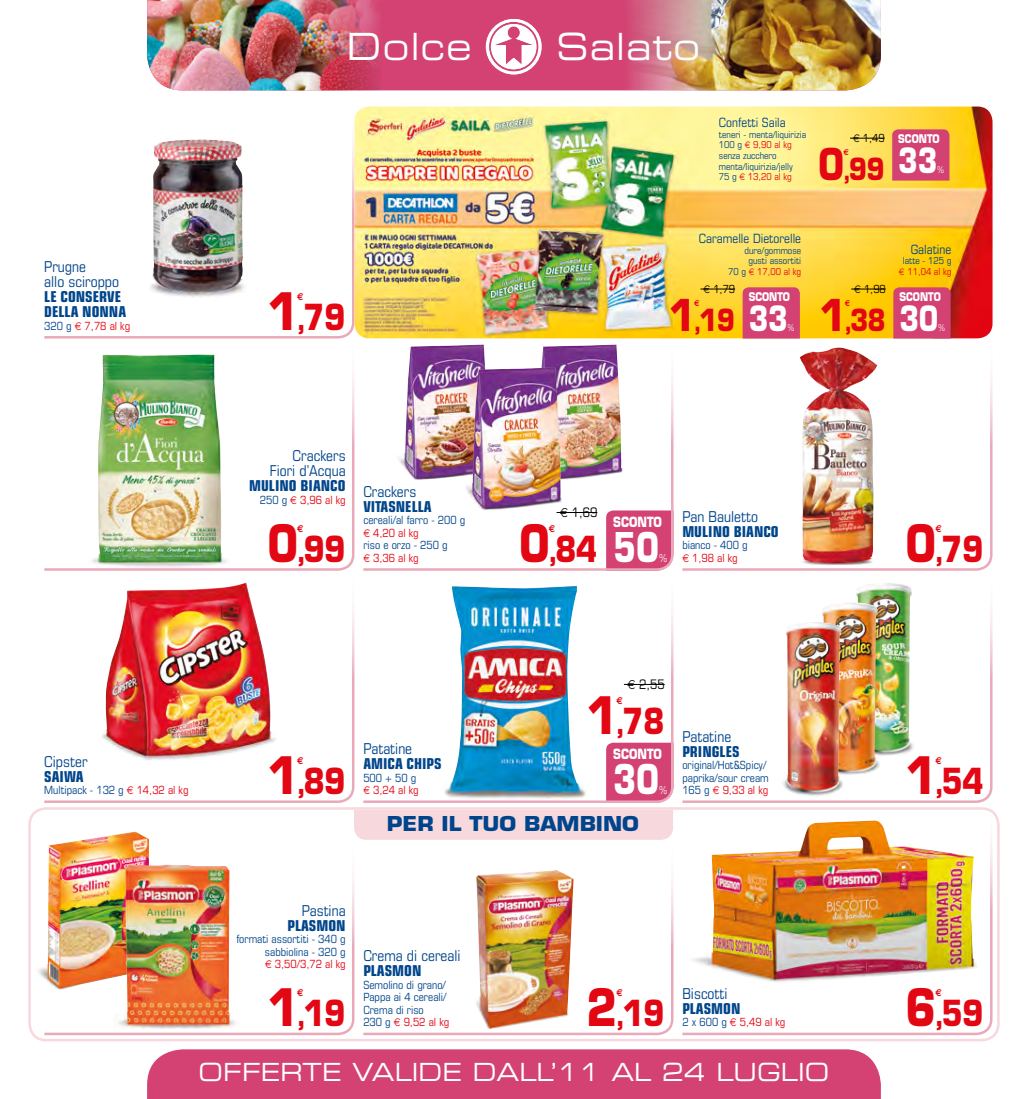
<style>
.page{position:relative;width:1028px;height:1099px;background:#fff}
.page>*{position:absolute;margin:0;border:0;box-sizing:border-box;transform-origin:0 0}
.t1{font:700 50.25px "Eurostile";color:#e30613;scale:.85 1}
.t2{font:700 42.75px "Eurostile";color:#e30613;scale:.85 1}
.t3{font:700 40px "Eurostile";color:#fff;scale:.8 1}
.t4{font:37.5px "Eurostile Extended Two";letter-spacing:.04em;color:#fff;scale:.87 1}
.t5{font:700 35px "Eurostile";letter-spacing:-.025em;color:#e30613;scale:.85 1}
.t6{font:700 34px "Eurostile";color:#fff;scale:.8 1}
.t7{font:700 29.75px "Eurostile";color:#e30613;scale:.85 1}
.t8{font:25px "Eurostile Extended Two";color:#fff;scale:.9 1}
.t9{font:700 20px "Eurostile";color:#00458b;scale:1.1 1}
.t10{font:condensed 15px/15px "Eurostile";color:#00458b}
.t11{font:700 condensed 15px/15px "Eurostile";color:#00458b}
.t12{font:700 13.75px "Eurostile";color:#fff;scale:.8 1}
.t13{font:condensed 13.12px "Eurostile";color:#000}
.t14{font:condensed 12.75px "Eurostile";color:#00458b}
.t15{font:700 11.75px "Eurostile";color:#fff;scale:.8 1}
.t16{font:condensed 11.25px/12.5px "Eurostile";color:#00458b}
.t17{font:condensed 11.25px/12.5px "Eurostile";color:#e30613}
.t18{font:condensed 11.12px "Eurostile";color:#000}
.t19{font:10.62px "Eurostile";color:#fff;scale:.8 1}
.t20{font:700 10px "Euro Sans";color:#e30613;scale:.85 1}
.t21{font:condensed 9.62px/10.6px "Eurostile";color:#00458b;text-align:right}
.t22{font:9px "Eurostile";color:#fff;scale:.8 1}
.t23{font:700 8.5px "Euro Sans";color:#e30613;scale:.85 1}
.s1{color:#00458b}
.s2{font-family:"Euro Sans";font-stretch:normal}
.s3{font-family:"Euro Sans";font-stretch:normal;color:#e30613}
.s4{color:#e30613}
.s5{font-size:25.5px}
.s6{font-size:30px}
</style>
<div class="page">
<div style="left:381px;top:0;width:225px;height:90px;background:#d34273"></div>
<img style="left:147px;top:0;width:234px;height:90px">
<img style="left:606px;top:0;width:275px;height:90px">
<svg style="left:486px;top:19px;width:55px;height:55px"></svg>
<div style="left:147px;top:1049px;width:734px;height:49px;background:#d34273"></div>
<img style="left:150px;top:139px;width:204px;height:197px">
<img style="left:680px;top:338px;width:313px;height:230px">
<img style="left:44px;top:336px;width:311px;height:232px">
<img style="left:366px;top:338px;width:308px;height:230px">
<img style="left:44px;top:568px;width:311px;height:235px">
<img style="left:682px;top:568px;width:311px;height:232px">
<img style="left:682px;top:800px;width:311px;height:236px">
<img style="left:362px;top:839px;width:312px;height:197px">
<img style="left:37px;top:831px;width:108px;height:146px">
<img style="left:42px;top:837px;width:313px;height:199px">
<img style="left:354px;top:106px;width:638px;height:232px">
<div style="left:742px;top:287px;width:58px;height:51px;background:#d34273"></div>
<hr style="left:700px;top:289px;width:35px;height:1px;background:#000">
<hr style="left:851px;top:289px;width:34px;height:1px;background:#000">
<div style="left:893px;top:287px;width:57px;height:51px;background:#d34273"></div>
<div style="left:892px;top:129px;width:57px;height:52px;background:#d34273"></div>
<hr style="left:850px;top:138px;width:34px;height:1px;background:#000">
<img style="left:363px;top:568px;width:311px;height:235px">
<div style="left:354px;top:810px;width:319px;height:29px;background:#f7d8dd"></div>
<div style="left:28px;top:807px;width:971px;height:234px;border:2px solid #f7d8dd;border-radius:16px"></div>
<h3 class="t10" style="left:44px;top:259px;width:76px">Prugne<br>allo sciroppo</h3>
<h3 class="t11" style="left:44px;top:289px;width:83px">LE CONSERVE<br>DELLA NONNA</h3>
<p class="t17" style="left:44px;top:319px;width:87px"><span class="s1">320 g</span> <span class="s2">€</span> 7,78 al kg</p>
<h3 class="t4" style="left:347px;top:21px;width:145px">Dolce</h3>
<h3 class="t4" style="left:556px;top:21px;width:166px">Salato</h3>
<p class="t14" style="left:719px;top:115px;width:68px">Confetti Saila</p>
<p class="t21" style="left:719px;top:129px;width:89px;text-align:left">teneri - menta/liquirizia<br>100 g <span class="s3">€</span> <span class="s4">9,90 al kg </span>senza zucchero menta/liquirizia/jelly<br>75 g <span class="s3">€</span> <span class="s4">13,20 al kg</span></p>
<p class="t18" style="left:853px;top:131px;width:33px"><span class="s2">€</span> 1,49</p>
<h2 class="t2" style="left:818px;top:138px;width:32px">0</h2>
<p class="t23" style="left:843px;top:147px;width:8px">€</p>
<h3 class="t7" style="left:843px;top:151px;width:50px"><span class="s5">,</span>99</h3>
<p class="t15" style="left:898px;top:132px;width:53px">SCONTO</p>
<h3 class="t6" style="left:898px;top:139px;width:50px">33</h3>
<p class="t22" style="left:937px;top:164px;width:9px">%</p>
<h1 class="t1" style="left:267px;top:280px;width:38px">1</h1>
<p class="t20" style="left:297px;top:290px;width:9px">€</p>
<h3 class="t5" style="left:297px;top:295px;width:59px"><span class="s6">,</span>79</h3>
<p class="t14" style="left:699px;top:231px;width:104px">Caramelle Dietorelle</p>
<p class="t21" style="left:728px;top:245px;width:74px">dure/gommose gusti assortiti<br>70 g <span class="s3">€</span> <span class="s4">17,00 al kg</span></p>
<p class="t14" style="left:910px;top:241px;width:42px">Galatine</p>
<p class="t21" style="left:899px;top:255px;width:54px;text-align:center">latte - 125 g <span class="s3">€</span> <span class="s4">11,04 al kg</span></p>
<p class="t18" style="left:703px;top:282px;width:33px"><span class="s2">€</span> 1,79</p>
<h2 class="t2" style="left:668px;top:289px;width:32px">1</h2>
<p class="t23" style="left:694px;top:297px;width:8px">€</p>
<h3 class="t7" style="left:693px;top:302px;width:50px"><span class="s5">,</span>19</h3>
<p class="t15" style="left:748px;top:289px;width:53px">SCONTO</p>
<h3 class="t6" style="left:748px;top:297px;width:50px">33</h3>
<p class="t22" style="left:788px;top:322px;width:9px">%</p>
<p class="t18" style="left:854px;top:282px;width:33px"><span class="s2">€</span> 1,98</p>
<h2 class="t2" style="left:819px;top:289px;width:32px">1</h2>
<p class="t23" style="left:844px;top:297px;width:8px">€</p>
<h3 class="t7" style="left:844px;top:302px;width:50px"><span class="s5">,</span>38</h3>
<p class="t15" style="left:899px;top:289px;width:53px">SCONTO</p>
<h3 class="t6" style="left:899px;top:297px;width:50px">30</h3>
<p class="t22" style="left:938px;top:322px;width:9px">%</p>
<h3 class="t10" style="left:270px;top:448px;width:77px;text-align:right">Crackers<br>Fiori d’Acqua</h3>
<h3 class="t11" style="left:249px;top:478px;width:98px">MULINO BIANCO</h3>
<p class="t17" style="left:260px;top:493px;width:87px"><span class="s1">250 g</span> <span class="s2">€</span> 3,96 al kg</p>
<h1 class="t1" style="left:267px;top:512px;width:38px">0</h1>
<p class="t20" style="left:297px;top:522px;width:9px">€</p>
<h3 class="t5" style="left:297px;top:527px;width:59px"><span class="s6">,</span>99</h3>
<h3 class="t10" style="left:363px;top:484px;width:55px">Crackers</h3>
<h3 class="t11" style="left:363px;top:499px;width:70px">VITASNELLA</h3>
<p class="t16" style="left:363px;top:514px;width:103px">cereali/al farro - 200 g <span class="s3">€</span> <span class="s4">4,20 al kg<br></span>riso e orzo - 250 g<br><span class="s3">€</span> <span class="s4">3,36 al kg</span></p>
<p class="t13" style="left:560px;top:504px;width:39px"><span class="s2">€</span> 1,69</p>
<h1 class="t1" style="left:519px;top:512px;width:38px">0</h1>
<p class="t20" style="left:549px;top:522px;width:9px">€</p>
<h3 class="t5" style="left:548px;top:527px;width:59px"><span class="s6">,</span>84</h3>
<p class="t12" style="left:613px;top:513px;width:62px">SCONTO</p>
<h3 class="t3" style="left:613px;top:522px;width:59px">50</h3>
<p class="t19" style="left:659px;top:551px;width:11px">%</p>
<h3 class="t10" style="left:682px;top:509px;width:77px">Pan Bauletto</h3>
<h3 class="t11" style="left:682px;top:524px;width:98px">MULINO BIANCO</h3>
<p class="t16" style="left:682px;top:539px;width:67px">bianco - 400 g</p>
<p class="t17" style="left:682px;top:551px;width:57px"><span class="s2">€</span> 1,98 al kg</p>
<h3 class="t10" style="left:44px;top:753px;width:45px">Cipster</h3>
<h3 class="t11" style="left:44px;top:768px;width:41px">SAIWA</h3>
<p class="t16" style="left:44px;top:783px;width:146px">Multipack - 132 g <span class="s3">€</span> <span class="s4">14,32 al kg</span></p>
<h1 class="t1" style="left:267px;top:744px;width:38px">1</h1>
<p class="t20" style="left:297px;top:754px;width:9px">€</p>
<h3 class="t5" style="left:297px;top:759px;width:59px"><span class="s6">,</span>89</h3>
<p class="t13" style="left:627px;top:676px;width:39px"><span class="s2">€</span> 2,55</p>
<h1 class="t1" style="left:586px;top:684px;width:38px">1</h1>
<p class="t20" style="left:616px;top:694px;width:9px">€</p>
<h3 class="t5" style="left:616px;top:699px;width:59px"><span class="s6">,</span>78</h3>
<h3 class="t10" style="left:363px;top:741px;width:50px">Patatine</h3>
<h3 class="t11" style="left:363px;top:756px;width:80px">AMICA CHIPS</h3>
<p class="t17" style="left:363px;top:771px;width:57px"><span class="s1">500 + 50 g </span><span class="s2">€</span> 3,24 al kg</p>
<h3 class="t9" style="left:387px;top:811px;width:231px">PER IL TUO BAMBINO</h3>
<p class="t12" style="left:613px;top:745px;width:62px">SCONTO</p>
<h3 class="t3" style="left:613px;top:754px;width:59px">30</h3>
<p class="t19" style="left:659px;top:783px;width:11px">%</p>
<h3 class="t10" style="left:682px;top:728px;width:50px">Patatine</h3>
<h3 class="t11" style="left:682px;top:743px;width:59px">PRINGLES</h3>
<p class="t16" style="left:682px;top:758px;width:88px">original/Hot&amp;Spicy/ paprika/sour cream<br>165 g <span class="s3">€</span> <span class="s4">9,33 al kg</span></p>
<h3 class="t10" style="left:302px;top:902px;width:45px">Pastina</h3>
<h3 class="t11" style="left:287px;top:917px;width:60px">PLASMON</h3>
<p class="t16" style="left:265px;top:932px;width:82px;text-align:justify;text-indent:-29px">formati assortiti - 340 g sabbiolina - 320 g <span class="s3">€</span> <span class="s4">3,50/3,72 al kg</span></p>
<h1 class="t1" style="left:267px;top:976px;width:38px">1</h1>
<p class="t20" style="left:297px;top:986px;width:9px">€</p>
<h3 class="t5" style="left:297px;top:991px;width:59px"><span class="s6">,</span>19</h3>
<h3 class="t10" style="left:363px;top:948px;width:99px">Crema di cereali</h3>
<h3 class="t11" style="left:363px;top:963px;width:60px">PLASMON</h3>
<p class="t16" style="left:363px;top:978px;width:85px;text-align:justify">Semolino di grano/ Pappa ai 4 cereali/ Crema di riso</p>
<p class="t17" style="left:363px;top:1015px;width:87px"><span class="s1">230 g</span> <span class="s2">€</span> 9,52 al kg</p>
<h1 class="t1" style="left:586px;top:976px;width:38px">2</h1>
<p class="t20" style="left:616px;top:986px;width:9px">€</p>
<h3 class="t5" style="left:616px;top:991px;width:59px"><span class="s6">,</span>19</h3>
<h3 class="t10" style="left:682px;top:985px;width:47px">Biscotti</h3>
<h3 class="t11" style="left:682px;top:1000px;width:60px">PLASMON</h3>
<p class="t17" style="left:682px;top:1015px;width:104px"><span class="s1">2 x 600 g</span> <span class="s2">€</span> 5,49 al kg</p>
<h3 class="t8" style="left:199px;top:1055px;width:702px">OFFERTE VALIDE DALL’11 AL 24 LUGLIO</h3>
<h1 class="t1" style="left:905px;top:512px;width:38px">0</h1>
<p class="t20" style="left:935px;top:522px;width:9px">€</p>
<h3 class="t5" style="left:935px;top:527px;width:59px"><span class="s6">,</span>79</h3>
<h1 class="t1" style="left:905px;top:744px;width:38px">1</h1>
<p class="t20" style="left:935px;top:754px;width:9px">€</p>
<h3 class="t5" style="left:935px;top:759px;width:59px"><span class="s6">,</span>54</h3>
<h1 class="t1" style="left:905px;top:976px;width:38px">6</h1>
<p class="t20" style="left:935px;top:986px;width:9px">€</p>
<h3 class="t5" style="left:935px;top:991px;width:59px"><span class="s6">,</span>59</h3>
</div>
